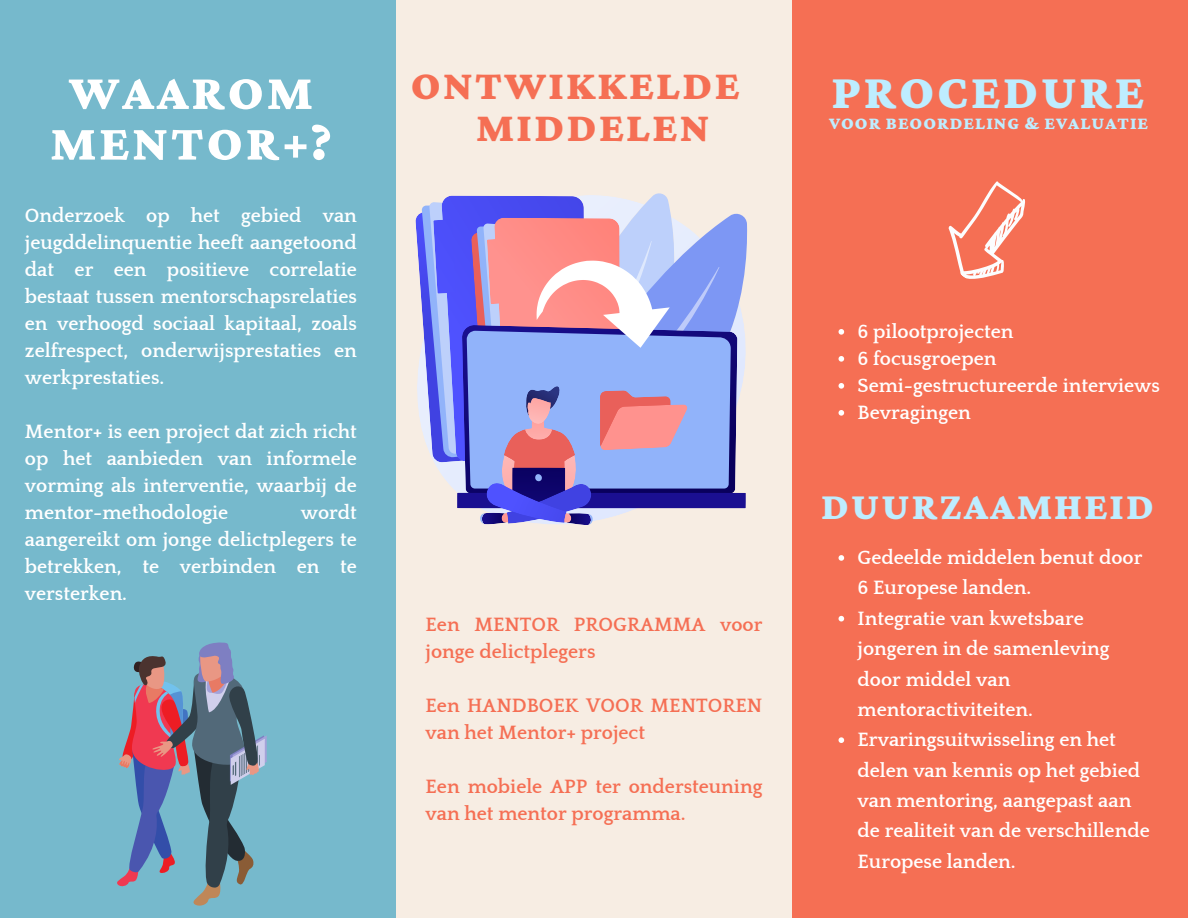
<style>
.page{position:relative;width:1188px;height:918px;background:#f7ede3}
.page>*{position:absolute;margin:0;border:0;box-sizing:border-box;transform-origin:0 0}
.t1{font:900 51.3px/50.7px "Crimson Pro";letter-spacing:.055em;color:#fff;text-align:center}
.t2{font:900 49.8px "Crimson Pro";letter-spacing:.055em;color:#beedff}
.t3{font:900 42.3px "Crimson Pro";letter-spacing:.055em;color:#f56f54}
.t4{font:900 39.3px "Crimson Pro";letter-spacing:.055em;color:#beedff}
.t5{font:700 19.8px/27px "Quattrocento";color:#fff;text-align:justify}
.t6{font:700 19.8px/27px "Quattrocento";color:#f56f54}
.t7{font:900 18px "Crimson Pro";letter-spacing:.055em;color:#beedff}
</style>
<div class="page">
<div style="left:0;top:0;width:396px;height:918px;background:#76b9cc"></div>
<div style="left:792px;top:0;width:396px;height:918px;background:#f56f54"></div>
<svg style="left:117px;top:642px;width:150px;height:264px"></svg>
<svg style="left:415px;top:193px;width:331px;height:332px;background:#a59bd6"></svg>
<svg style="left:948px;top:181px;width:77px;height:98px"></svg>
<svg style="left:839px;top:329px;width:5px;height:6px"></svg>
<svg style="left:839px;top:356px;width:5px;height:6px"></svg>
<svg style="left:839px;top:383px;width:5px;height:6px"></svg>
<svg style="left:839px;top:410px;width:5px;height:6px"></svg>
<svg style="left:839px;top:555px;width:5px;height:6px"></svg>
<svg style="left:839px;top:616px;width:5px;height:5px"></svg>
<svg style="left:839px;top:737px;width:5px;height:6px"></svg>
<p class="t1" style="left:50px;top:66px;width:283px">WAAROM<br>MENTOR+?</p>
<p class="t5" style="left:25px;top:203px;width:334px">Onderzoek op het gebied van jeugddelinquentie heeft aangetoond dat er een positieve correlatie bestaat tussen mentorschapsrelaties en verhoogd sociaal kapitaal, zoals zelfrespect, onderwijsprestaties en werkprestaties.</p>
<p class="t5" style="left:25px;top:419px;width:334px">Mentor+ is een project dat zich richt op het aanbieden van informele vorming als interventie, waarbij de mentor-methodologie</p>
<p class="t5" style="left:25px;top:500px;width:333px;text-indent:276px">wordt aangereikt om jonge delictplegers te betrekken, te verbinden en te versterken.</p>
<p class="t3" style="left:411px;top:61px;width:330px">ONTWIKKELDE</p>
<p class="t3" style="left:476px;top:103px;width:235px">MIDDELEN</p>
<p class="t6" style="left:426px;top:612px;width:338px">Een MENTOR PROGRAMMA voor jonge delictplegers</p>
<p class="t6" style="left:426px;top:693px;width:338px">Een HANDBOEK VOOR MENTOREN van het Mentor+ project</p>
<p class="t6" style="left:426px;top:774px;width:338px">Een mobiele APP ter ondersteuning van het mentor programma.</p>
<p class="t2" style="left:831px;top:63px;width:314px">PROCEDURE</p>
<p class="t7" style="left:829px;top:113px;width:321px">VOOR BEOORDELING &amp; EVALUATIE</p>
<p class="t5" style="left:858px;top:319px;width:157px">6 pilootprojecten</p>
<p class="t5" style="left:858px;top:346px;width:140px">6 focusgroepen</p>
<p class="t5" style="left:858px;top:373px;width:304px">Semi-gestructureerde interviews</p>
<p class="t5" style="left:858px;top:400px;width:115px">Bevragingen</p>
<p class="t4" style="left:821px;top:484px;width:334px">DUURZAAMHEID</p>
<p class="t5" style="left:858px;top:543px;width:286px;line-height:30.3px">Gedeelde middelen benut door<br>6 Europese landen.</p>
<p class="t5" style="left:858px;top:604px;width:254px;line-height:30.3px;text-align:left">Integratie van kwetsbare jongeren in de samenleving door middel van mentoractiviteiten.</p>
<p class="t5" style="left:858px;top:725px;width:294px;line-height:30.3px;text-align:left">Ervaringsuitwisseling en het delen van kennis op het gebied van mentoring, aangepast aan de realiteit van de verschillende<br>Europese landen.</p>
</div>
